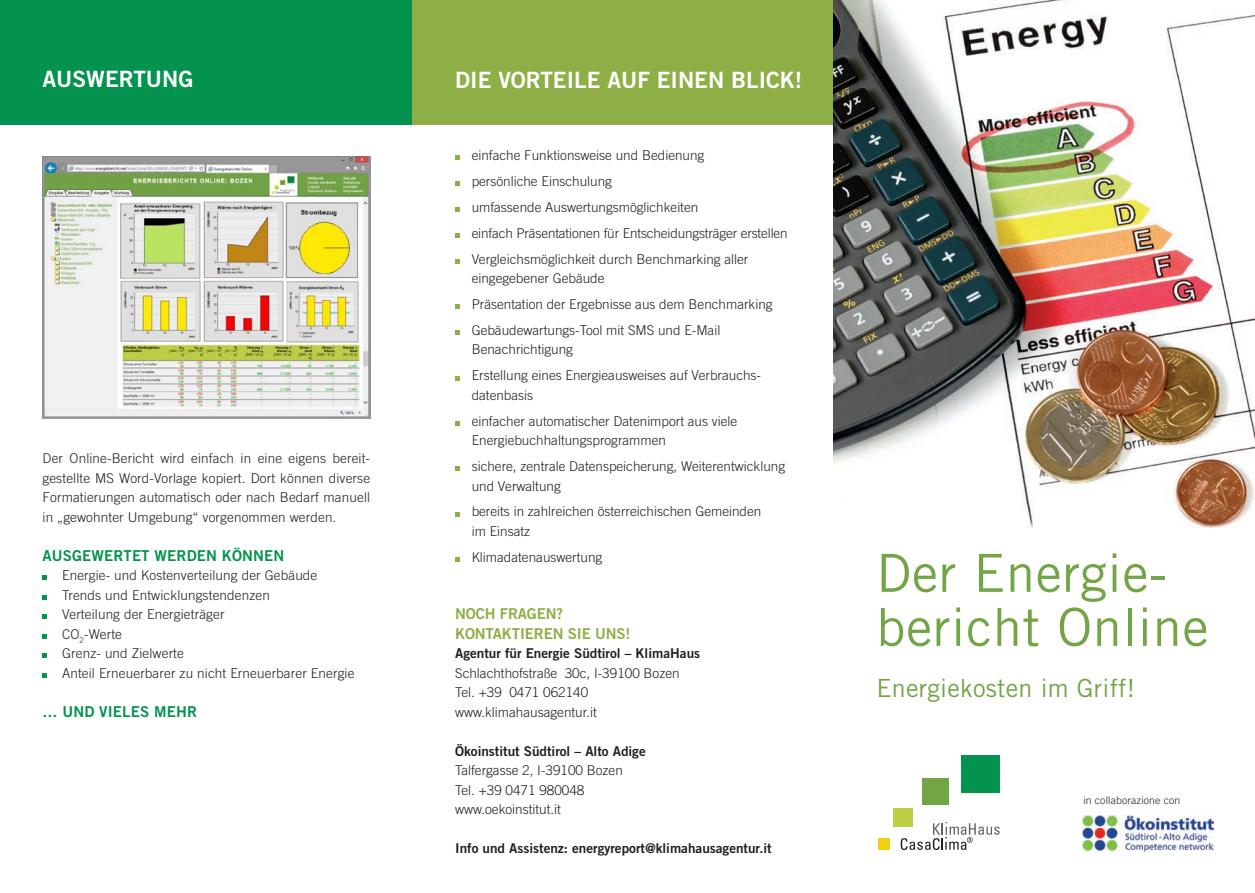
<style>
.page{position:relative;width:1255px;height:893px;background:#fff}
.page>*{position:absolute;margin:0;border:0;box-sizing:border-box;transform-origin:0 0}
.t1{font:52.5px/54px "Trade Gothic";letter-spacing:.01em;color:#73a547}
.t2{font:25.05px "Trade Gothic";letter-spacing:.01em;color:#73a547}
.t3{font:22.5px "Trade Gothic Bold Two";color:#fff}
.t4{font:15px "Trade Gothic Bold Two";letter-spacing:.01em;color:#03934e}
.t5{font:15px "Trade Gothic Bold Two";letter-spacing:-.01em;color:#8eaf46}
.t6{font:300 13.5px/19.5px "Trade Gothic";color:#231f20}
.t7{font:13.5px "Trade Gothic Bold Two";color:#231f20}
.t8{font:300 10.5px "Trade Gothic";letter-spacing:.015em;color:#231f20}
</style>
<div class="page">
<svg style="left:455px;top:155px;width:5px;height:5px"></svg>
<svg style="left:455px;top:181px;width:5px;height:5px"></svg>
<svg style="left:455px;top:207px;width:5px;height:5px"></svg>
<svg style="left:455px;top:233px;width:5px;height:5px"></svg>
<svg style="left:455px;top:259px;width:5px;height:5px"></svg>
<svg style="left:455px;top:304px;width:5px;height:5px"></svg>
<svg style="left:455px;top:330px;width:5px;height:5px"></svg>
<svg style="left:455px;top:376px;width:5px;height:4px"></svg>
<svg style="left:455px;top:421px;width:5px;height:5px"></svg>
<svg style="left:455px;top:466px;width:5px;height:5px"></svg>
<svg style="left:455px;top:512px;width:5px;height:4px"></svg>
<svg style="left:455px;top:557px;width:5px;height:5px"></svg>
<svg style="left:43px;top:575px;width:4px;height:5px"></svg>
<svg style="left:43px;top:595px;width:4px;height:5px"></svg>
<svg style="left:43px;top:614px;width:4px;height:5px"></svg>
<svg style="left:43px;top:634px;width:4px;height:5px"></svg>
<svg style="left:43px;top:653px;width:4px;height:5px"></svg>
<svg style="left:43px;top:673px;width:4px;height:5px"></svg>
<div style="left:0;top:0;width:446px;height:124px;background:#03934e"></div>
<div style="left:412px;top:0;width:421px;height:124px;background:#8eaf46"></div>
<div style="left:877px;top:838px;width:12px;height:12px;background:#f3cf10"></div>
<div style="left:893px;top:808px;width:19px;height:19px;background:#bcce45"></div>
<div style="left:921px;top:778px;width:27px;height:26px;background:#73a547"></div>
<div style="left:961px;top:755px;width:38px;height:38px;background:#03934e"></div>
<svg style="left:900px;top:822px;width:99px;height:28px"></svg>
<img style="left:833px;top:0;width:421px;height:528px">
<img style="left:1082px;top:815px;width:131px;height:36px">
<img style="left:43px;top:156px;width:327px;height:263px">
<p class="t3" style="left:43px;top:65px;width:152px">AUSWERTUNG</p>
<p class="t3" style="left:455px;top:66px;width:349px">DIE VORTEILE AUF EINEN BLICK!</p>
<p class="t6" style="left:43px;top:448px;width:329px;text-align:justify">Der Online-Bericht wird einfach in eine eigens bereit&shy;gestellte MS Word-Vorlage kopiert. Dort können diverse Formatierungen automatisch oder nach Bedarf manuell in „gewohnter Umgebung“ vorgenommen werden.</p>
<p class="t4" style="left:43px;top:546px;width:243px">AUSGEWERTET WERDEN KÖNNEN</p>
<p class="t6" style="left:62px;top:565px;width:257px">Energie- und Kostenverteilung der Gebäude</p>
<p class="t6" style="left:62px;top:585px;width:209px">Trends und Entwicklungstendenzen</p>
<p class="t6" style="left:62px;top:604px;width:164px">Verteilung der Energieträger</p>
<p class="t6" style="left:62px;top:624px;width:61px">CO<sub>2</sub>-Werte</p>
<p class="t6" style="left:62px;top:643px;width:123px">Grenz- und Zielwerte</p>
<p class="t6" style="left:62px;top:663px;width:294px">Anteil Erneuerbarer zu nicht Erneuerbarer Energie</p>
<p class="t4" style="left:43px;top:702px;width:156px">… UND VIELES MEHR</p>
<p class="t6" style="left:471px;top:145px;width:234px">einfache Funktionsweise und Bedienung</p>
<p class="t6" style="left:471px;top:171px;width:142px">persönliche Einschulung</p>
<p class="t6" style="left:471px;top:197px;width:228px">umfassende Auswertungsmöglichkeiten</p>
<p class="t6" style="left:471px;top:223px;width:317px">einfach Präsentationen für Entscheidungsträger erstellen</p>
<p class="t6" style="left:471px;top:249px;width:278px">Vergleichsmöglichkeit durch Benchmarking aller eingegebener Gebäude</p>
<p class="t6" style="left:471px;top:294px;width:302px">Präsentation der Ergebnisse aus dem Benchmarking</p>
<p class="t6" style="left:471px;top:320px;width:250px">Gebäudewartungs-Tool mit SMS und E-Mail<br>Benachrichtigung</p>
<p class="t6" style="left:471px;top:366px;width:291px">Erstellung eines Energieausweises auf Verbrauchs&shy;datenbasis</p>
<p class="t6" style="left:471px;top:411px;width:267px">einfacher automatischer Datenimport aus viele<br>Energiebuchhaltungsprogrammen</p>
<p class="t6" style="left:471px;top:456px;width:315px">sichere, zentrale Datenspeicherung, Weiterentwicklung und Verwaltung</p>
<p class="t6" style="left:471px;top:502px;width:291px">bereits in zahlreichen österreichischen Gemeinden im Einsatz</p>
<p class="t6" style="left:471px;top:547px;width:132px">Klimadatenauswertung</p>
<p class="t5" style="left:455px;top:604px;width:109px">NOCH FRAGEN?</p>
<p class="t5" style="left:455px;top:624px;width:177px">KONTAKTIEREN SIE UNS!</p>
<p class="t7" style="left:455px;top:645px;width:246px">Agentur für Energie Südtirol – KlimaHaus</p>
<p class="t6" style="left:455px;top:663px;width:226px">Schlachthofstraße 30c, I-39100 Bozen</p>
<p class="t6" style="left:455px;top:682px;width:134px">Tel. +39 0471 062140</p>
<p class="t6" style="left:455px;top:702px;width:143px">www.klimahausagentur.it</p>
<p class="t7" style="left:455px;top:742px;width:192px">Ökoinstitut Südtirol – Alto Adige</p>
<p class="t6" style="left:455px;top:760px;width:169px">Talfergasse 2, I-39100 Bozen</p>
<p class="t6" style="left:455px;top:780px;width:131px">Tel. +39 0471 980048</p>
<p class="t6" style="left:455px;top:799px;width:107px">www.oekoinstitut.it</p>
<p class="t7" style="left:455px;top:840px;width:318px">Info und Assistenz: energyreport@klimahausagentur.it</p>
<p class="t1" style="left:876px;top:545px;width:334px">Der Energie&shy;bericht Online</p>
<p class="t2" style="left:876px;top:673px;width:260px">Energiekosten im Griff!</p>
<p class="t8" style="left:1083px;top:794px;width:99px">in collaborazione con</p>
</div>
